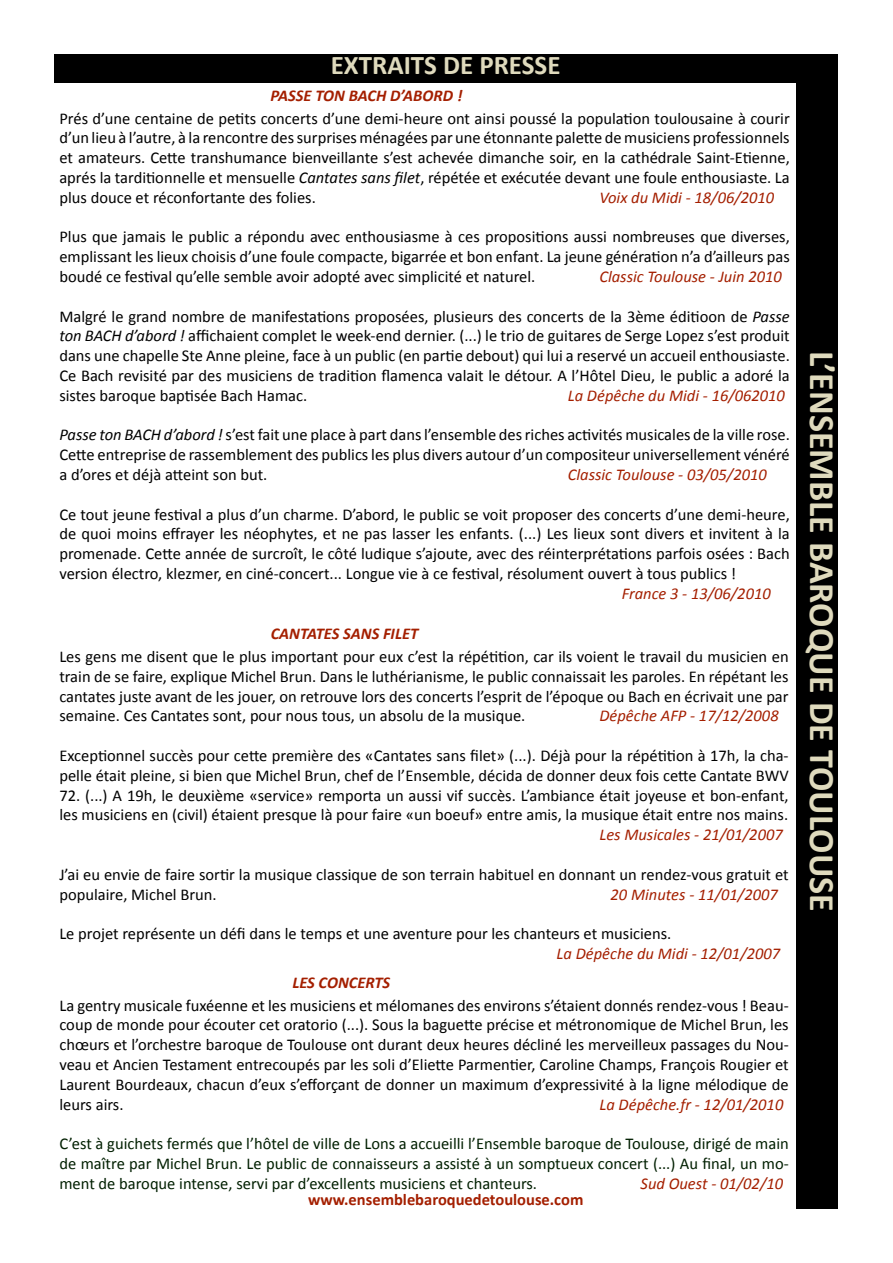
<style>
.page{position:relative;width:893px;height:1263px;background:#fff}
.page>*{position:absolute;margin:0;border:0;box-sizing:border-box;transform-origin:0 0}
.t1{font:700 36px "Calibri";color:#dfdabd}
.t2{font:700 27px "Calibri";color:#dfdabd}
.t3{font:16.5px/19.8px "Calibri";color:#000;text-align:justify}
.t4{font:italic 16.5px "Calibri";color:#a41f00}
.t5{font:16.5px/19.8px "Calibri";color:#011f00;text-align:justify}
.t6{font:italic 700 16.5px "Calibri";color:#a41f00}
.t7{font:700 16.5px "Calibri";color:#a41f00}
.s1{font-style:italic}
.s2{color:#001f00}
</style>
<div class="page">
<div style="left:54px;top:54px;width:783px;height:28px;background:#000"></div>
<div style="left:796px;top:54px;width:41px;height:1155px;background:#000"></div>
<h2 class="t2" style="left:331px;top:48px;width:231px">EXTRAITS DE PRESSE</h2>
<p class="t6" style="left:270px;top:85px;width:193px">PASSE TON BACH D’ABORD !</p>
<p class="t3" style="left:59px;top:108px;width:732px">Prés d’une centaine de petits concerts d’une demi-heure ont ainsi poussé la population toulousaine à courir d’un lieu à l’autre, à la rencontre des surprises ménagées par une étonnante palette de musiciens professionnels et amateurs. Cette transhumance bienveillante s’est achevée dimanche soir, en la cathédrale Saint-Etienne, aprés la tarditionnelle et mensuelle <span class="s1">Cantates sans filet</span>, répétée et exécutée devant une foule enthousiaste. La plus douce et réconfortante des folies.</p>
<p class="t4" style="left:599px;top:186px;width:176px">Voix du Midi - 18/06/2010</p>
<p class="t3" style="left:59px;top:227px;width:732px">Plus que jamais le public a répondu avec enthousiasme à ces propositions aussi nombreuses que diverses, emplissant les lieux choisis d’une foule compacte, bigarrée et bon enfant. La jeune génération n’a d’ailleurs pas boudé ce festival qu’elle semble avoir adopté avec simplicité et naturel.</p>
<p class="t4" style="left:599px;top:265px;width:184px">Classic Toulouse - Juin 2010</p>
<p class="t3" style="left:59px;top:306px;width:732px">Malgré le grand nombre de manifestations proposées, plusieurs des concerts de la 3ème éditioon de <span class="s1">Passe ton BACH d’abord !</span> affichaient complet le week-end dernier. (...) le trio de guitares de Serge Lopez s’est produit dans une chapelle Ste Anne pleine, face à un public (en partie debout) qui lui a reservé un accueil enthousiaste.<br>Ce Bach revisité par des musiciens de tradition flamenca valait le détour. A l’Hôtel Dieu, le public a adoré la sistes baroque baptisée Bach Hamac.</p>
<p class="t4" style="left:568px;top:384px;width:219px">La Dépêche du Midi - 16/062010</p>
<p class="t3" style="left:59px;top:425px;width:732px"><span class="s1">Passe ton BACH d’abord !</span> s’est fait une place à part dans l’ensemble des riches activités musicales de la ville rose.<br>Cette entreprise de rassemblement des publics les plus divers autour d’un compositeur universellement vénéré a d’ores et déjà atteint son but.</p>
<p class="t4" style="left:568px;top:463px;width:200px">Classic Toulouse - 03/05/2010</p>
<p class="t3" style="left:59px;top:504px;width:732px">Ce tout jeune festival a plus d’un charme. D’abord, le public se voit proposer des concerts d’une demi-heure, de quoi moins effrayer les néophytes, et ne pas lasser les enfants. (...) Les lieux sont divers et invitent à la promenade. Cette année de surcroît, le côté ludique s’ajoute, avec des réinterprétations parfois osées : Bach version électro, klezmer, en ciné-concert... Longue vie à ce festival, résolument ouvert à tous publics !</p>
<p class="t4" style="left:622px;top:582px;width:150px">France 3 - 13/06/2010</p>
<p class="t6" style="left:271px;top:623px;width:149px">CANTATES SANS FILET</p>
<p class="t3" style="left:59px;top:646px;width:731px">Les gens me disent que le plus important pour eux c’est la répétition, car ils voient le travail du musicien en train de se faire, explique Michel Brun. Dans le luthérianisme, le public connaissait les paroles. En répétant les cantates juste avant de les jouer, on retrouve lors des concerts l’esprit de l’époque ou Bach en écrivait une par semaine. Ces Cantates sont, pour nous tous, un absolu de la musique.</p>
<p class="t4" style="left:599px;top:704px;width:181px">Dépêche AFP - 17/12/2008</p>
<p class="t3" style="left:59px;top:745px;width:731px">Exceptionnel succès pour cette première des «Cantates sans filet» (...). Déjà pour la répétition à 17h, la cha&shy;pelle était pleine, si bien que Michel Brun, chef de l’Ensemble, décida de donner deux fois cette Cantate BWV</p>
<p class="t3" style="left:59px;top:785px;width:731px">72. (...) A 19h, le deuxième «service» remporta un aussi vif succès. L’ambiance était joyeuse et bon-enfant, les musiciens en (civil) étaient presque là pour faire «un boeuf» entre amis, la musique était entre nos mains.</p>
<p class="t4" style="left:599px;top:823px;width:185px">Les Musicales - 21/01/2007</p>
<p class="t3" style="left:59px;top:864px;width:731px">J’ai eu envie de faire sortir la musique classique de son terrain habituel en donnant un rendez-vous gratuit et populaire, Michel Brun.</p>
<p class="t4" style="left:611px;top:883px;width:169px">20 Minutes - 11/01/2007</p>
<p class="t3" style="left:59px;top:924px;width:613px">Le projet représente un défi dans le temps et une aventure pour les chanteurs et musiciens.</p>
<p class="t4" style="left:557px;top:942px;width:225px">La Dépêche du Midi - 12/01/2007</p>
<p class="t6" style="left:292px;top:972px;width:99px">LES CONCERTS</p>
<p class="t3" style="left:59px;top:995px;width:731px">La gentry musicale fuxéenne et les musiciens et mélomanes des environs s’étaient donnés rendez-vous ! Beau&shy;coup de monde pour écouter cet oratorio (...). Sous la baguette précise et métronomique de Michel Brun, les chœurs et l’orchestre baroque de Toulouse ont durant deux heures décliné les merveilleux passages du Nou&shy;veau et Ancien Testament entrecoupés par les soli d’Eliette Parmentier, Caroline Champs, François Rougier et Laurent Bourdeaux, chacun d’eux s’efforçant de donner un maximum d’expressivité à la ligne mélodique de leurs airs.</p>
<p class="t4" style="left:599px;top:1093px;width:185px">La Dépêche.fr - 12/01/2010</p>
<p class="t5" style="left:59px;top:1134px;width:731px"><span class="s2">C’est à guichets fermés que l’hôtel de ville de Lons a accueilli l’Ensemble baroque de Toulouse, dirigé de main de maître par Michel Brun.</span> Le public de connaisseurs a assisté à un somptueux concert (...) Au final, un mo&shy;ment de baroque intense, servi par d’excellents musiciens et chanteurs.</p>
<p class="t4" style="left:640px;top:1172px;width:144px">Sud Ouest - 01/02/10</p>
<p class="t7" style="left:308px;top:1189px;width:277px">www.ensemblebaroquedetoulouse.com</p>
<h1 class="t1" style="left:845px;top:351px;width:562px;rotate:90deg">L’ENSEMBLE BAROQUE DE TOULOUSE</h1>
</div>
